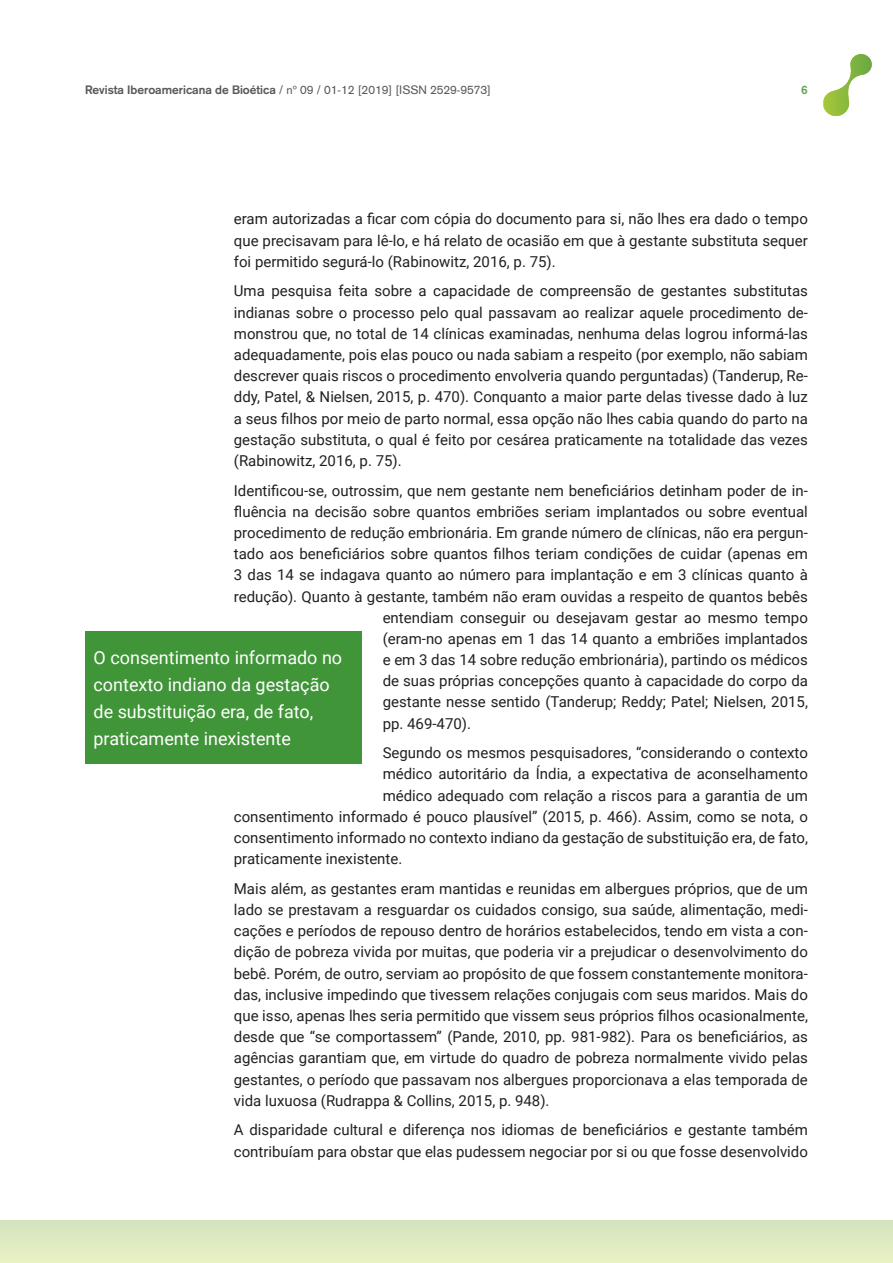
<style>
.page{position:relative;width:893px;height:1263px;background:#fff}
.page>*{position:absolute;margin:0;border:0;box-sizing:border-box;transform-origin:0 0}
.t1{font:18px/27px "Roboto";color:#fff}
.t2{font:15px/21.1px "Roboto";color:#231f20;text-align:justify}
.t3{font:12px "Akzidenz Grotesk";color:#57585a}
.t4{font:700 12px "Akzidenz Grotesk";color:#66a554}
.s1{font-weight:700}
</style>
<div class="page">
<div style="left:0;top:1220px;width:893px;height:43px;background:#deeac2"></div>
<svg style="left:823px;top:54px;width:49px;height:62px"></svg>
<div style="left:85px;top:631px;width:276px;height:133px;background:#3f9537"></div>
<p class="t3" style="left:85px;top:83px;width:407px"><span class="s1">Revista Iberoamericana de Bioética</span> / nº 09 / 01-12 [2019] [ISSN 2529-9573]</p>
<p class="t4" style="left:801px;top:83px;width:8px">6</p>
<p class="t2" style="left:234px;top:208px;width:576px">eram autorizadas a ficar com cópia do documento para si, não lhes era dado o tempo que precisavam para lê-lo, e há relato de ocasião em que à gestante substituta sequer foi permitido segurá-lo (Rabinowitz, 2016, p. 75).</p>
<p class="t2" style="left:234px;top:280px;width:576px">Uma pesquisa feita sobre a capacidade de compreensão de gestantes substitutas indianas sobre o processo pelo qual passavam ao realizar aquele procedimento de&shy;monstrou que, no total de 14 clínicas examinadas, nenhuma delas logrou informá-las adequadamente, pois elas pouco ou nada sabiam a respeito (por exemplo, não sabiam descrever quais riscos o procedimento envolveria quando perguntadas) (Tanderup, Re&shy;ddy, Patel, &amp; Nielsen, 2015, p. 470). Conquanto a maior parte delas tivesse dado à luz a seus filhos por meio de parto normal, essa opção não lhes cabia quando do parto na gestação substituta, o qual é feito por cesárea praticamente na totalidade das vezes (Rabinowitz, 2016, p. 75).</p>
<p class="t2" style="left:234px;top:479px;width:576px">Identificou-se, outrossim, que nem gestante nem beneficiários detinham poder de in-</p>
<p class="t2" style="left:234px;top:500px;width:576px">fluência na decisão sobre quantos embriões seriam implantados ou sobre eventual</p>
<p class="t2" style="left:234px;top:521px;width:576px">procedimento de redução embrionária. Em grande número de clínicas, não era pergun-</p>
<p class="t2" style="left:234px;top:543px;width:576px">tado aos beneficiários sobre quantos filhos teriam condições de cuidar (apenas em</p>
<p class="t2" style="left:234px;top:564px;width:576px">3 das 14 se indagava quanto ao número para implantação e em 3 clínicas quanto à</p>
<p class="t2" style="left:234px;top:585px;width:576px">redução). Quanto à gestante, também não eram ouvidas a respeito de quantos bebês</p>
<p class="t2" style="left:383px;top:606px;width:427px">entendiam conseguir ou desejavam gestar ao mesmo tempo</p>
<p class="t2" style="left:383px;top:627px;width:427px">(eram-no apenas em 1 das 14 quanto a embriões implantados</p>
<p class="t2" style="left:383px;top:649px;width:427px">e em 3 das 14 sobre redução embrionária), partindo os médicos</p>
<p class="t2" style="left:383px;top:670px;width:427px">de suas próprias concepções quanto à capacidade do corpo da</p>
<p class="t2" style="left:383px;top:691px;width:427px">gestante nesse sentido (Tanderup; Reddy; Patel; Nielsen, 2015,</p>
<p class="t2" style="left:383px;top:712px;width:90px">pp. 469-470).</p>
<p class="t2" style="left:383px;top:742px;width:427px">Segundo os mesmos pesquisadores, “considerando o contexto</p>
<p class="t2" style="left:383px;top:763px;width:427px">médico autoritário da Índia, a expectativa de aconselhamento</p>
<p class="t2" style="left:383px;top:784px;width:427px">médico adequado com relação a riscos para a garantia de um</p>
<p class="t2" style="left:234px;top:805px;width:576px">consentimento informado é pouco plausível” (2015, p. 466). Assim, como se nota, o</p>
<p class="t2" style="left:234px;top:826px;width:576px">consentimento informado no contexto indiano da gestação de substituição era, de fato,</p>
<p class="t2" style="left:234px;top:848px;width:170px">praticamente inexistente.</p>
<p class="t2" style="left:234px;top:877px;width:576px">Mais além, as gestantes eram mantidas e reunidas em albergues próprios, que de um lado se prestavam a resguardar os cuidados consigo, sua saúde, alimentação, medi&shy;cações e períodos de repouso dentro de horários estabelecidos, tendo em vista a con&shy;dição de pobreza vivida por muitas, que poderia vir a prejudicar o desenvolvimento do bebê. Porém, de outro, serviam ao propósito de que fossem constantemente monitora&shy;das, inclusive impedindo que tivessem relações conjugais com seus maridos. Mais do que isso, apenas lhes seria permitido que vissem seus próprios filhos ocasionalmente, desde que “se comportassem” (Pande, 2010, pp. 981-982). Para os beneficiários, as agências garantiam que, em virtude do quadro de pobreza normalmente vivido pelas gestantes, o período que passavam nos albergues proporcionava a elas temporada de vida luxuosa (Rudrappa &amp; Collins, 2015, p. 948).</p>
<p class="t2" style="left:234px;top:1119px;width:576px">A disparidade cultural e diferença nos idiomas de beneficiários e gestante também contribuíam para obstar que elas pudessem negociar por si ou que fosse desenvolvido</p>
<p class="t1" style="left:94px;top:643px;width:250px">O consentimento informado no contexto indiano da gestação de substituição era, de fato, praticamente inexistente</p>
</div>
